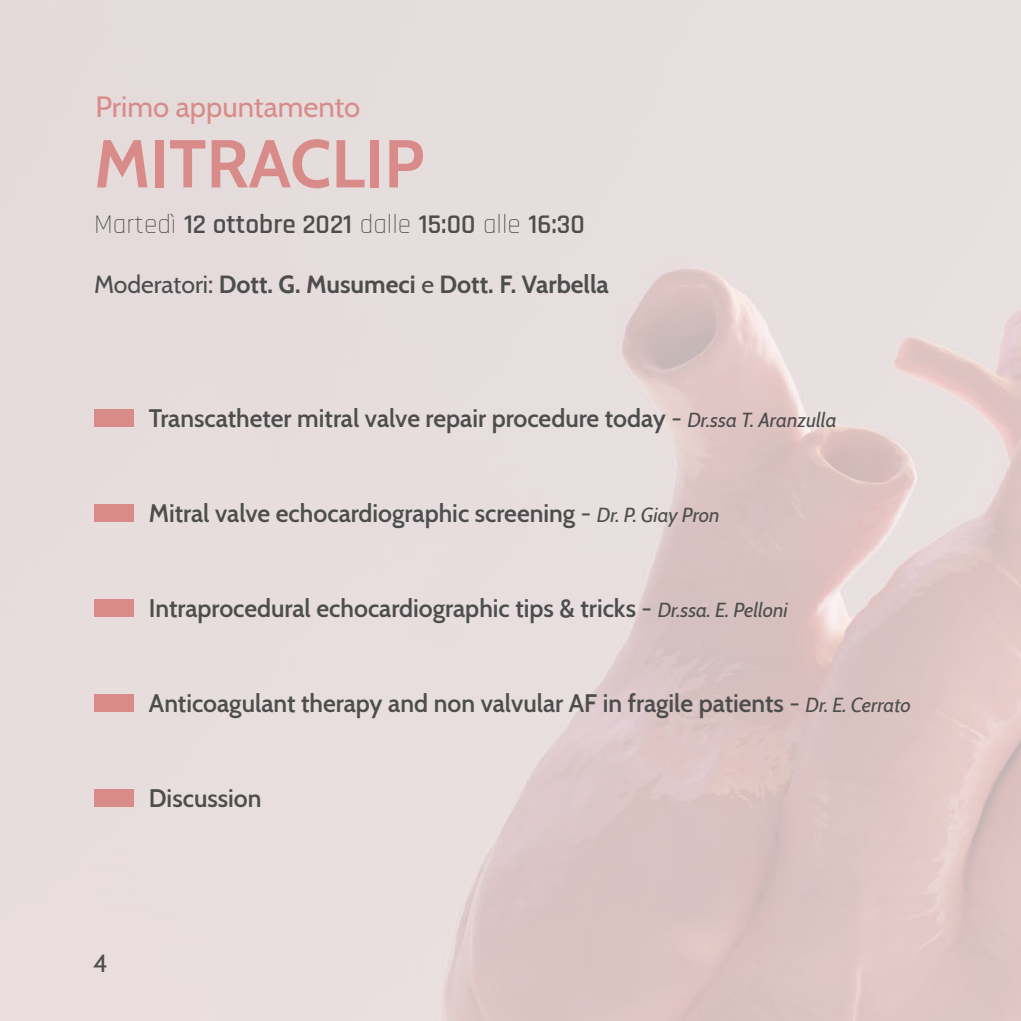
<style>
.page{position:relative;width:1021px;height:1021px;background:#fff}
.page>*{position:absolute;margin:0;border:0;box-sizing:border-box;transform-origin:0 0}
.t1{font:700 67.5px "Cabin";color:#d98b8a}
.t2{font:29.25px "Cabin";color:#d98b8a}
.t3{font:600 27.22px "Rajdhani";color:#4d4d4d}
.t4{font:600 24.75px "Cabin";color:#4d4d4d}
.t5{font:700 24.75px "Cabin";color:#4d4d4d}
.t6{font:24.75px "Cabin";color:#4d4d4d}
.s1{font-weight:300}
.s2{font-weight:400}
.s3{font-weight:400;font-style:italic;font-size:20.25px}
</style>
<div class="page">
<div style="left:94px;top:409px;width:39px;height:18px;background:#d98b8a"></div>
<div style="left:94px;top:504px;width:39px;height:17px;background:#d98b8a"></div>
<div style="left:94px;top:599px;width:39px;height:17px;background:#d98b8a"></div>
<div style="left:94px;top:694px;width:39px;height:17px;background:#d98b8a"></div>
<div style="left:94px;top:789px;width:39px;height:17px;background:#d98b8a"></div>
<p class="t2" style="left:95px;top:84px;width:266px">Primo appuntamento</p>
<h1 class="t1" style="left:94px;top:110px;width:332px">MITRACLIP</h1>
<p class="t3" style="left:94px;top:208px;width:492px"><span class="s1">Martedì</span> 12 ottobre 2021 <span class="s1">dalle</span> 15:00 <span class="s1">alle</span> 16:30</p>
<p class="t5" style="left:94px;top:265px;width:516px"><span class="s2">Moderatori:</span> Dott. G. Musumeci <span class="s2">e</span> Dott. F. Varbella</p>
<p class="t4" style="left:149px;top:399px;width:689px">Transcatheter mitral valve repair procedure today <span class="s2">-</span> <span class="s3">Dr.ssa T. Aranzulla</span></p>
<p class="t4" style="left:149px;top:494px;width:572px">Mitral valve echocardiographic screening <span class="s2">-</span> <span class="s3">Dr. P. Giay Pron</span></p>
<p class="t4" style="left:149px;top:589px;width:640px">Intraprocedural echocardiographic tips &amp; tricks <span class="s2">-</span> <span class="s3">Dr.ssa. E. Pelloni</span></p>
<p class="t4" style="left:149px;top:684px;width:763px">Anticoagulant therapy and non valvular AF in fragile patients <span class="s2">-</span> <span class="s3">Dr. E. Cerrato</span></p>
<p class="t4" style="left:149px;top:779px;width:114px">Discussion</p>
<p class="t6" style="left:93px;top:943px;width:16px">4</p>
</div>
